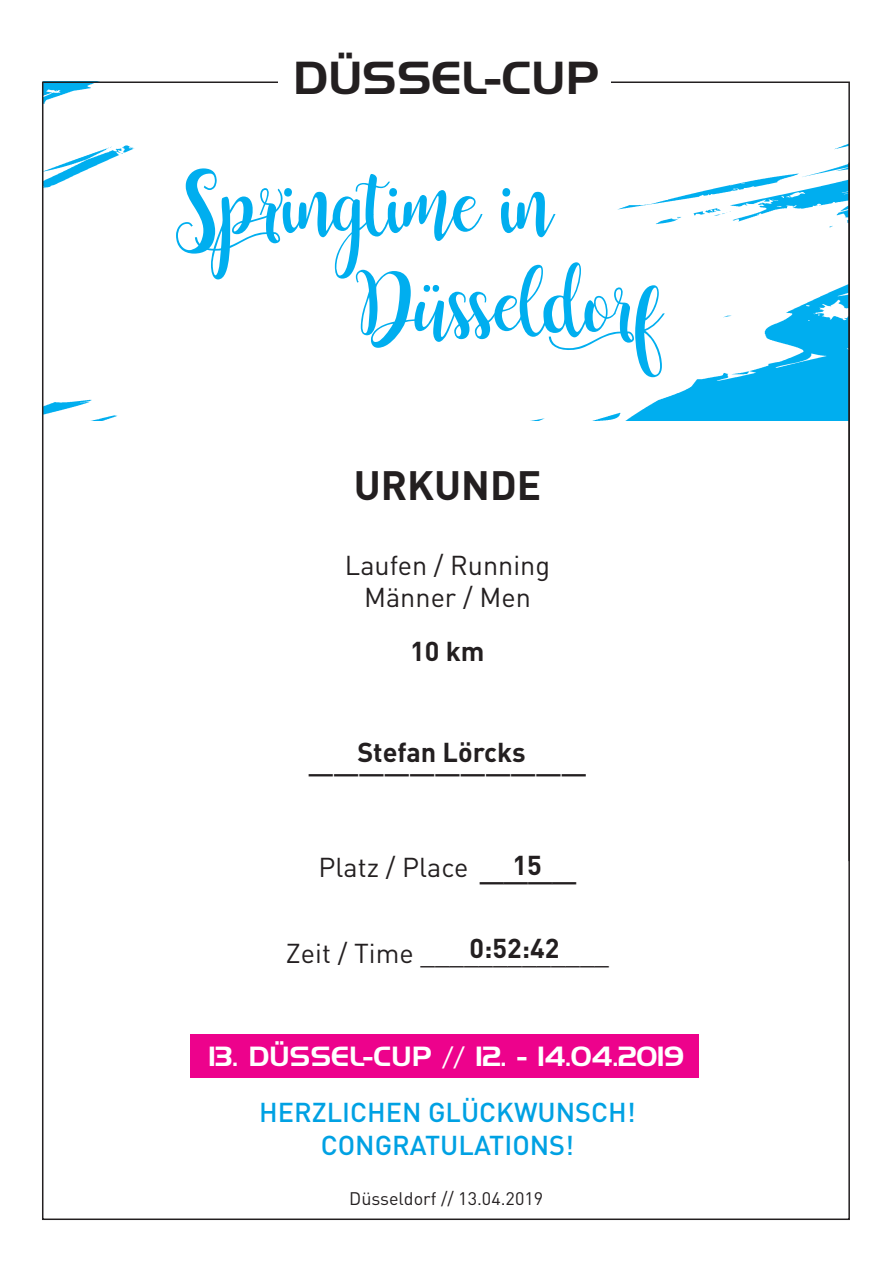
<style>
.page{position:relative;width:893px;height:1263px;background:#fff}
.page>*{position:absolute;margin:0;border:0;box-sizing:border-box;transform-origin:0 0}
.t1{font:70.8px/99.3px "Buttercup Sample";color:#00aeef}
.t2{font:45px "DIN";color:#231f20}
.t3{font:45px "Handel Gothic BT";color:#231f20}
.t4{font:700 40.5px "DIN";color:#231f20}
.t5{font:27px/32.4px "DIN";color:#231f20;text-align:center}
.t6{font:500 27px/33px "DIN";color:#00a1e3;text-align:center}
.t7{font:27px "Handel Gothic BT";color:#fff}
.t8{font:700 27px "DIN";color:#231f20}
.t9{font:18px "DIN";color:#231f20}
.s1{font-size:45px}
</style>
<div class="page">
<img style="left:45px;top:84px;width:802px;height:337px">
<div style="left:190px;top:1034px;width:508px;height:44px;background:#ed028c"></div>
<div style="left:279px;top:28px;width:332px;height:82px;background:#fff"></div>
<hr style="left:848px;top:163px;width:2px;height:698px;background:#231f20">
<h2 class="t3" style="left:293px;top:51px;width:307px">DÜSSEL-CUP</h2>
<h1 class="t1" style="left:358px;top:162px;width:340px;text-indent:-182px">Springtime in<br>Düsseldorf</h1>
<h3 class="t4" style="left:354px;top:459px;width:189px">URKUNDE</h3>
<p class="t5" style="left:345px;top:548px;width:207px">Laufen / Running<br>Männer / Men</p>
<p class="t8" style="left:410px;top:634px;width:76px">10 km</p>
<p class="t8" style="left:357px;top:735px;width:170px">Stefan Lörcks</p>
<h2 class="t2" style="left:309px;top:725px;width:279px">___________</h2>
<p class="t5" style="left:319px;top:851px;width:259px">Platz / Place <span class="s1">____</span></p>
<p class="t8" style="left:513px;top:848px;width:31px">15</p>
<p class="t8" style="left:469px;top:930px;width:91px">0:52:42</p>
<p class="t5" style="left:286px;top:937px;width:325px">Zeit / Time _____________</p>
<p class="t7" style="left:208px;top:1040px;width:477px">13. DÜSSEL-CUP // 12. - 14.04.2019</p>
<p class="t6" style="left:259px;top:1095px;width:378px">HERZLICHEN GLÜCKWUNSCH!<br>CONGRATULATIONS!</p>
<p class="t9" style="left:349px;top:1187px;width:195px">Düsseldorf // 13.04.2019</p>
</div>
